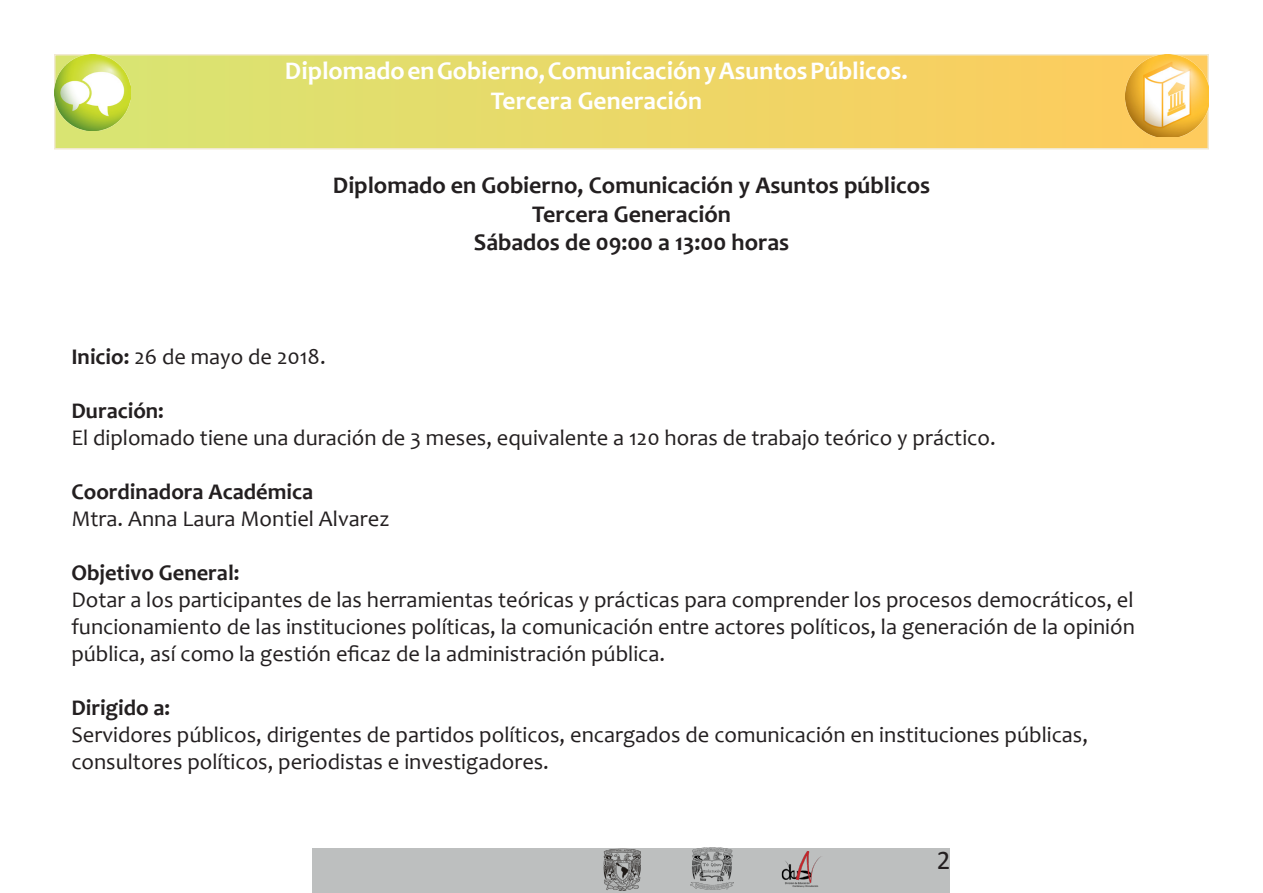
<style>
.page{position:relative;width:1263px;height:893px;background:#fff}
.page>*{position:absolute;margin:0;border:0;box-sizing:border-box;transform-origin:0 0}
.t1{font:27px "Calibri";color:#231f20}
.t2{font:700 25.5px "Candara";color:#fff}
.t3{font:700 24px "Candara";color:#231f20}
.t4{font:22.5px/27px "Candara";color:#231f20;text-align:justify}
.t5{font:700 22.5px "Candara";color:#231f20}
.s1{font-weight:700}
</style>
<div class="page">
<div style="left:55px;top:55px;width:1153px;height:94px;background:linear-gradient(to right,#d7e573,#ffca5c)"></div>
<div style="left:54px;top:54px;width:1155px;height:96px;border:2px solid #f1e9d2"></div>
<img style="left:54px;top:54px;width:76px;height:76px">
<img style="left:1125px;top:54px;width:84px;height:82px">
<div style="left:313px;top:848px;width:637px;height:45px;background:#bdbfbf"></div>
<img style="left:781px;top:851px;width:40px;height:37px">
<img style="left:603px;top:848px;width:38px;height:43px">
<img style="left:690px;top:847px;width:43px;height:43px">
<p class="t2" style="left:285px;top:55px;width:624px">Diplomado en Gobierno, Comunicación y Asuntos Públicos.</p>
<p class="t2" style="left:491px;top:85px;width:213px">Tercera Generación</p>
<p class="t3" style="left:333px;top:170px;width:599px">Diplomado en Gobierno, Comunicación y Asuntos públicos</p>
<p class="t3" style="left:532px;top:199px;width:200px">Tercera Generación</p>
<p class="t3" style="left:474px;top:228px;width:317px">Sábados de 09:00 a 13:00 horas</p>
<p class="t4" style="left:71px;top:343px;width:256px"><span class="s1">Inicio:</span> 26 de mayo de 2018.</p>
<p class="t5" style="left:71px;top:396px;width:94px">Duración:</p>
<p class="t4" style="left:71px;top:424px;width:926px">El diplomado tiene una duración de 3 meses, equivalente a 120 horas de trabajo teórico y práctico.</p>
<p class="t5" style="left:71px;top:477px;width:243px">Coordinadora Académica</p>
<p class="t4" style="left:71px;top:505px;width:320px">Mtra. Anna Laura Montiel Alvarez</p>
<p class="t5" style="left:71px;top:558px;width:170px">Objetivo General:</p>
<p class="t4" style="left:71px;top:586px;width:1065px">Dotar a los participantes de las herramientas teóricas y prácticas para comprender los procesos democráticos, el funcionamiento de las instituciones políticas, la comunicación entre actores políticos, la generación de la opinión pública, así como la gestión eficaz de la administración pública.</p>
<p class="t5" style="left:71px;top:693px;width:100px">Dirigido a:</p>
<p class="t4" style="left:71px;top:721px;width:1018px">Servidores públicos, dirigentes de partidos políticos, encargados de comunicación en instituciones públicas, consultores políticos, periodistas e investigadores.</p>
<p class="t1" style="left:937px;top:842px;width:15px">2</p>
</div>
